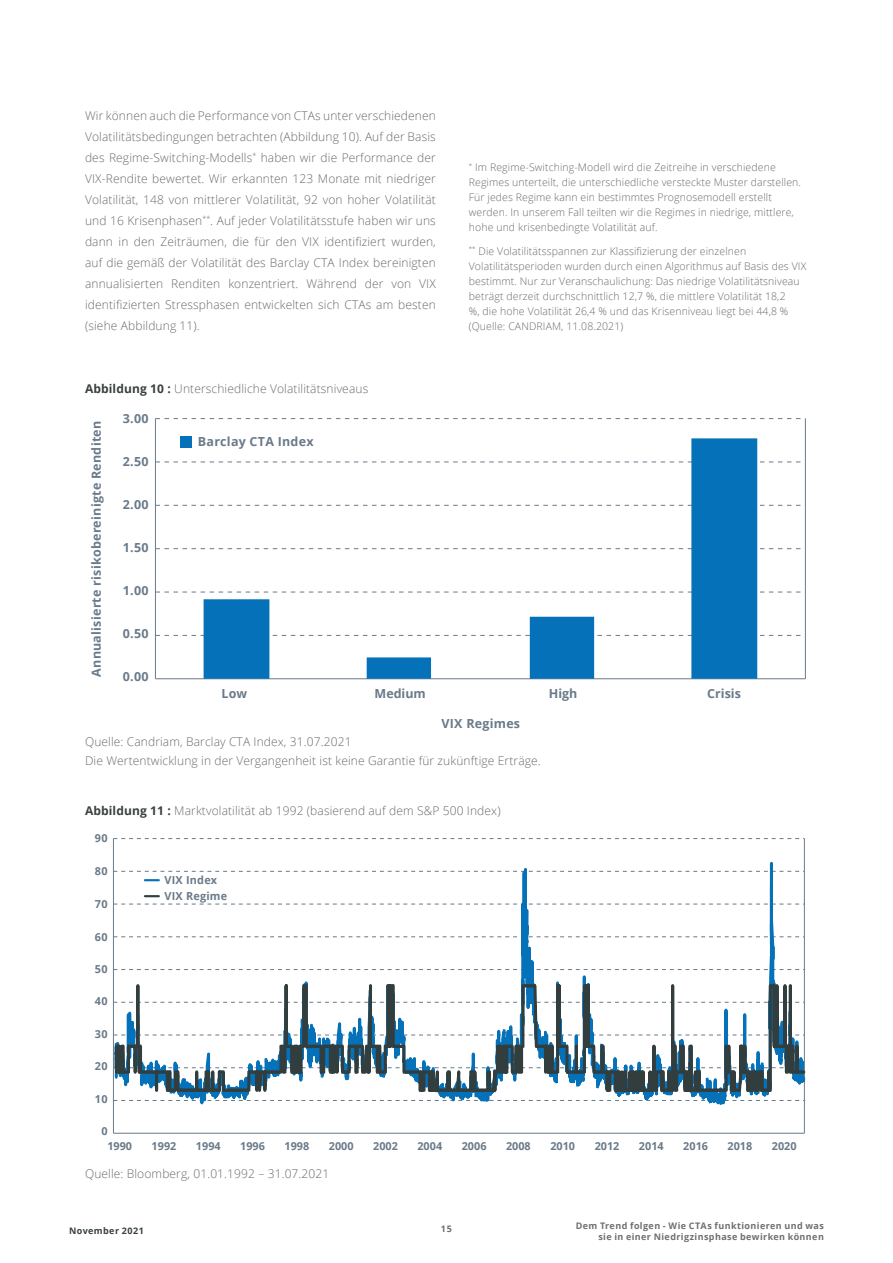
<style>
.page{position:relative;width:893px;height:1263px;background:#fff}
.page>*{position:absolute;margin:0;border:0;box-sizing:border-box;transform-origin:0 0}
.t1{font:700 12.45px "Open Sans";letter-spacing:.02em;color:#6a7a8a}
.t2{font:300 12px/21px "Open Sans";letter-spacing:.01em;color:#6a6a6a;text-align:justify}
.t3{font:700 10.95px "Open Sans";color:#6a7a8a}
.t4{font:700 10.95px/15.9px "Open Sans";letter-spacing:.02em;color:#6a7a8a}
.t5{font:300 10.5px/15px "Open Sans";letter-spacing:.01em;color:#6a6a6a}
.t6{font:700 9px/10.5px "Open Sans";letter-spacing:.045em;color:#706f6f;text-align:right}
.t7{font:700 9px "Open Sans";letter-spacing:.05em;color:#39403f}
.s1{font-weight:700;color:#39403f}
</style>
<div class="page">
<svg style="left:155px;top:418px;width:646px;height:1px"></svg>
<svg style="left:156px;top:462px;width:649px;height:1px"></svg>
<svg style="left:156px;top:505px;width:649px;height:1px"></svg>
<svg style="left:156px;top:548px;width:649px;height:1px"></svg>
<svg style="left:156px;top:592px;width:649px;height:1px"></svg>
<svg style="left:156px;top:635px;width:649px;height:1px"></svg>
<hr style="left:155px;top:678px;width:650px;height:1px;background:#6a7a8a">
<hr style="left:155px;top:419px;width:1px;height:260px;background:#6a7a8a">
<hr style="left:805px;top:419px;width:1px;height:260px;background:#6a7a8a">
<div style="left:180px;top:436px;width:11px;height:12px;background:#0471b9"></div>
<svg style="left:204px;top:438px;width:553px;height:241px"></svg>
<svg style="left:114px;top:838px;width:690px;height:1px"></svg>
<hr style="left:113px;top:1133px;width:691px;height:1px;background:#6a7a8a">
<hr style="left:113px;top:838px;width:1px;height:295px;background:#6a7a8a">
<hr style="left:804px;top:838px;width:1px;height:295px;background:#6a7a8a">
<svg style="left:115px;top:861px;width:690px;height:244px"></svg>
<svg style="left:115px;top:983px;width:690px;height:109px"></svg>
<p class="t2" style="left:85px;top:105px;width:352px">Wir können auch die Performance von CTAs unter verschiedenen Volatilitätsbedingungen betrachten (Abbildung 10). Auf der Basis des Regime-Switching-Modells<sup>*</sup> haben wir die Performance der VIX-Rendite bewertet. Wir erkannten 123 Monate mit niedriger Volatilität, 148 von mittlerer Volatilität, 92 von hoher Volatilität und 16 Krisenphasen<sup>**</sup>. Auf jeder Volatilitätsstufe haben wir uns dann in den Zeiträumen, die für den VIX identifiziert wurden, auf die gemäß der Volatilität des Barclay CTA Index bereinigten annualisierten Renditen konzentriert. Während der von VIX identifizierten Stressphasen entwickelten sich CTAs am besten (siehe Abbildung 11).</p>
<p class="t2" style="left:85px;top:378px;width:285px"><span class="s1">Abbildung 10 :</span> Unterschiedliche Volatilitätsniveaus</p>
<p class="t1" style="left:88px;top:677px;width:257px;rotate:-90deg">Annualisierte risikobereinigte Renditen</p>
<p class="t1" style="left:123px;top:410px;width:27px">3.00</p>
<p class="t1" style="left:123px;top:453px;width:27px">2.50</p>
<p class="t1" style="left:123px;top:496px;width:27px">2.00</p>
<p class="t1" style="left:123px;top:539px;width:27px">1.50</p>
<p class="t1" style="left:123px;top:582px;width:27px">1.00</p>
<p class="t1" style="left:123px;top:625px;width:27px">0.50</p>
<p class="t1" style="left:123px;top:668px;width:27px">0.00</p>
<p class="t1" style="left:198px;top:433px;width:117px">Barclay CTA Index</p>
<p class="t5" style="left:469px;top:160px;width:334px"><sup>*</sup> Im Regime-Switching-Modell wird die Zeitreihe in verschiedene Regimes unterteilt, die unterschiedliche versteckte Muster darstellen.<br>Für jedes Regime kann ein bestimmtes Prognosemodell erstellt werden. In unserem Fall teilten wir die Regimes in niedrige, mittlere, hohe und krisenbedingte Volatilität auf.</p>
<p class="t5" style="left:469px;top:243px;width:339px"><sup>**</sup> Die Volatilitätsspannen zur Klassifizierung der einzelnen Volatilitätsperioden wurden durch einen Algorithmus auf Basis des VIX bestimmt. Nur zur Veranschaulichung: Das niedrige Volatilitätsniveau beträgt derzeit durchschnittlich 12,7 %, die mittlere Volatilität 18,2<br>%, die hohe Volatilität 26,4 % und das Krisenniveau liegt bei 44,8 % (Quelle: CANDRIAM, 11.08.2021)</p>
<p class="t1" style="left:222px;top:684px;width:27px">Low</p>
<p class="t1" style="left:375px;top:684px;width:53px">Medium</p>
<p class="t1" style="left:549px;top:685px;width:30px">High</p>
<p class="t1" style="left:707px;top:684px;width:35px">Crisis</p>
<p class="t2" style="left:85px;top:731px;width:268px">Quelle: Candriam, Barclay CTA Index, 31.07.2021</p>
<p class="t1" style="left:441px;top:715px;width:80px">VIX Regimes</p>
<p class="t2" style="left:85px;top:750px;width:457px">Die Wertentwicklung in der Vergangenheit ist keine Garantie für zukünftige Erträge.</p>
<p class="t2" style="left:85px;top:800px;width:417px"><span class="s1">Abbildung 11 :</span> Marktvolatilität ab 1992 (basierend auf dem S&amp;P 500 Index)</p>
<p class="t3" style="left:95px;top:831px;width:14px">90</p>
<p class="t3" style="left:95px;top:863px;width:14px">80</p>
<p class="t3" style="left:95px;top:896px;width:14px">70</p>
<p class="t3" style="left:95px;top:929px;width:14px">60</p>
<p class="t3" style="left:95px;top:961px;width:14px">50</p>
<p class="t3" style="left:95px;top:994px;width:14px">40</p>
<p class="t3" style="left:95px;top:1026px;width:14px">30</p>
<p class="t3" style="left:95px;top:1059px;width:14px">20</p>
<p class="t3" style="left:95px;top:1091px;width:14px">10</p>
<p class="t3" style="left:101px;top:1123px;width:8px">0</p>
<p class="t4" style="left:165px;top:871px;width:64px">VIX Index<br>VIX Regime</p>
<p class="t3" style="left:107px;top:1138px;width:26px">1990</p>
<p class="t3" style="left:152px;top:1138px;width:26px">1992</p>
<p class="t3" style="left:196px;top:1138px;width:26px">1994</p>
<p class="t3" style="left:240px;top:1138px;width:26px">1996</p>
<p class="t3" style="left:285px;top:1138px;width:26px">1998</p>
<p class="t3" style="left:329px;top:1138px;width:26px">2000</p>
<p class="t3" style="left:373px;top:1138px;width:26px">2002</p>
<p class="t3" style="left:417px;top:1138px;width:26px">2004</p>
<p class="t3" style="left:462px;top:1138px;width:26px">2006</p>
<p class="t3" style="left:506px;top:1138px;width:26px">2008</p>
<p class="t3" style="left:550px;top:1138px;width:26px">2010</p>
<p class="t3" style="left:595px;top:1138px;width:26px">2012</p>
<p class="t3" style="left:639px;top:1138px;width:26px">2014</p>
<p class="t3" style="left:683px;top:1138px;width:26px">2016</p>
<p class="t3" style="left:728px;top:1138px;width:26px">2018</p>
<p class="t3" style="left:772px;top:1138px;width:26px">2020</p>
<p class="t2" style="left:85px;top:1163px;width:246px">Quelle: Bloomberg, 01.01.1992 – 31.07.2021</p>
<p class="t7" style="left:69px;top:1225px;width:76px">November 2021</p>
<p class="t6" style="left:441px;top:1224px;width:13px">15</p>
<p class="t6" style="left:576px;top:1220px;width:250px">Dem Trend folgen - Wie CTAs funktionieren und was sie in einer Niedrigzinsphase bewirken können</p>
</div>
